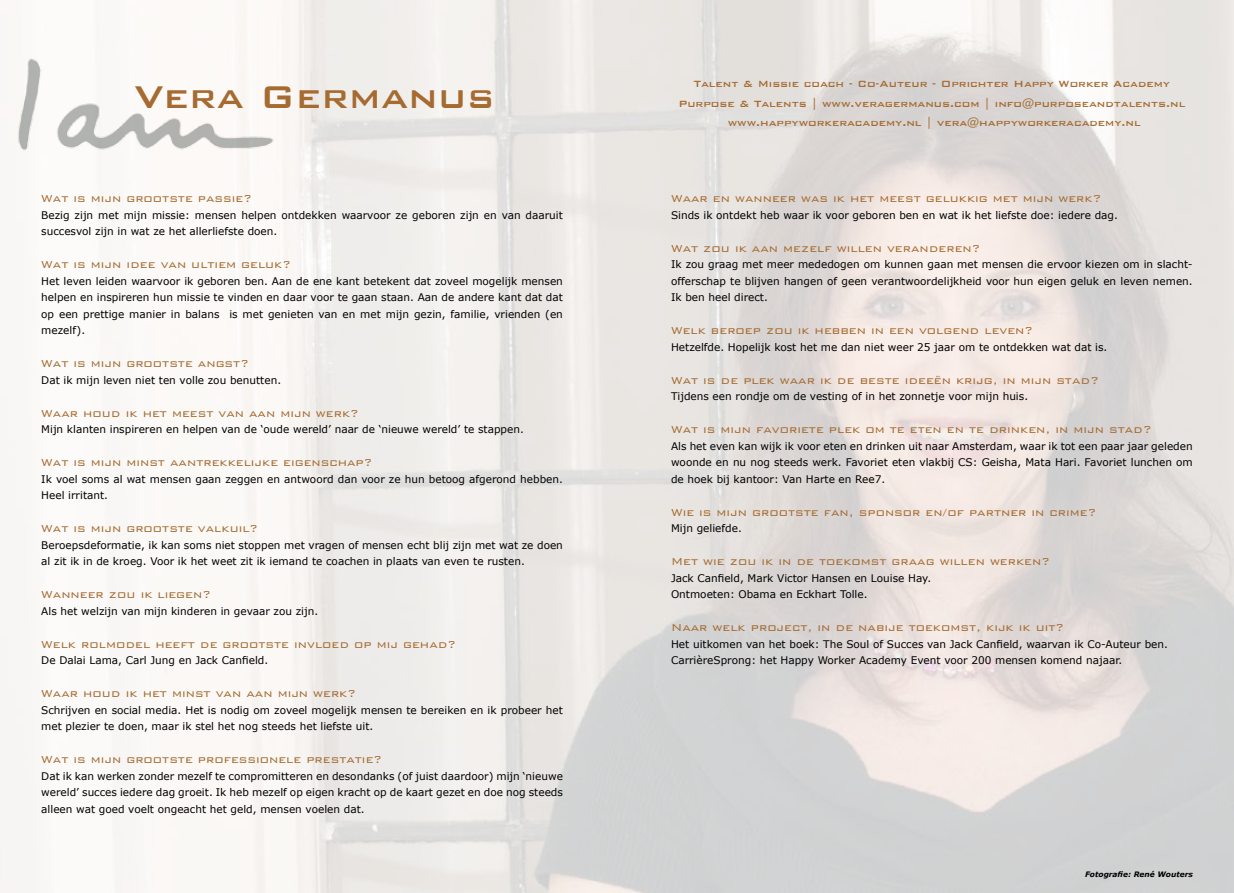
<style>
.page{position:relative;width:1234px;height:893px;background:#fff}
.page>*{position:absolute;margin:0;border:0;box-sizing:border-box;transform-origin:0 0}
.t1{font:500 42px "Bank Gothic";color:#a56b31}
.t2{font:300 13.5px "Bank Gothic";color:#a56b31}
.t3{font:500 12px/19.5px "Bank Gothic";color:#a56b31;text-align:center}
.t4{font:10.5px/16.5px "Verdana";color:#000}
.t5{font:italic 700 7.5px "Verdana";color:#000}
</style>
<div class="page">
<img style="left:13px;top:54px;width:266px;height:104px">
<h1 class="t1" style="left:135px;top:64px;width:361px">Vera Germanus</h1>
<p class="t3" style="left:678px;top:73px;width:508px">Talent &amp; Missie coach - Co-Auteur - Oprichter Happy Worker Academy<br>Purpose &amp; Talents | www.veragermanus.com | info@purposeandtalents.nl www.happyworkeracademy.nl | vera@happyworkeracademy.nl</p>
<p class="t2" style="left:41px;top:188px;width:212px">Wat is mijn grootste passie?</p>
<p class="t4" style="left:41px;top:207px;width:523px">Bezig zijn met mijn missie: mensen helpen ontdekken waarvoor ze geboren zijn en van daaruit succesvol zijn in wat ze het allerliefste doen.</p>
<p class="t2" style="left:41px;top:254px;width:251px">Wat is mijn idee van ultiem geluk?</p>
<p class="t4" style="left:41px;top:273px;width:523px;text-align:justify">Het leven leiden waarvoor ik geboren ben. Aan de ene kant betekent dat zoveel mogelijk mensen helpen en inspireren hun missie te vinden en daar voor te gaan staan. Aan de andere kant dat dat op een prettige manier in balans is met genieten van en met mijn gezin, familie, vrienden (en mezelf).</p>
<p class="t2" style="left:41px;top:353px;width:209px">Wat is mijn grootste angst?</p>
<p class="t4" style="left:41px;top:372px;width:241px">Dat ik mijn leven niet ten volle zou benutten.</p>
<p class="t2" style="left:41px;top:403px;width:319px">Waar houd ik het meest van aan mijn werk?</p>
<p class="t4" style="left:41px;top:421px;width:484px">Mijn klanten inspireren en helpen van de ‘oude wereld’ naar de ‘nieuwe wereld’ te stappen.</p>
<p class="t2" style="left:41px;top:452px;width:333px">Wat is mijn minst aantrekkelijke eigenschap?</p>
<p class="t4" style="left:41px;top:471px;width:523px">Ik voel soms al wat mensen gaan zeggen en antwoord dan voor ze hun betoog afgerond hebben.<br>Heel irritant.</p>
<p class="t2" style="left:41px;top:518px;width:218px">Wat is mijn grootste valkuil?</p>
<p class="t4" style="left:41px;top:537px;width:523px">Beroepsdeformatie, ik kan soms niet stoppen met vragen of mensen echt blij zijn met wat ze doen al zit ik in de kroeg. Voor ik het weet zit ik iemand te coachen in plaats van even te rusten.</p>
<p class="t2" style="left:41px;top:584px;width:171px">Wanneer zou ik liegen?</p>
<p class="t4" style="left:41px;top:603px;width:278px">Als het welzijn van mijn kinderen in gevaar zou zijn.</p>
<p class="t2" style="left:41px;top:634px;width:416px">Welk rolmodel heeft de grootste invloed op mij gehad?</p>
<p class="t4" style="left:41px;top:652px;width:228px">De Dalai Lama, Carl Jung en Jack Canfield.</p>
<p class="t2" style="left:41px;top:683px;width:316px">Waar houd ik het minst van aan mijn werk?</p>
<p class="t4" style="left:41px;top:702px;width:523px">Schrijven en social media. Het is nodig om zoveel mogelijk mensen te bereiken en ik probeer het met plezier te doen, maar ik stel het nog steeds het liefste uit.</p>
<p class="t2" style="left:41px;top:749px;width:342px">Wat is mijn grootste professionele prestatie?</p>
<p class="t4" style="left:41px;top:768px;width:523px;text-align:justify">Dat ik kan werken zonder mezelf te compromitteren en desondanks (of juist daardoor) mijn ‘nieuwe wereld’ succes iedere dag groeit. Ik heb mezelf op eigen kracht op de kaart gezet en doe nog steeds alleen wat goed voelt ongeacht het geld, mensen voelen dat.</p>
<p class="t2" style="left:671px;top:188px;width:432px">Waar en wanneer was ik het meest gelukkig met mijn werk?</p>
<p class="t4" style="left:671px;top:207px;width:448px">Sinds ik ontdekt heb waar ik voor geboren ben en wat ik het liefste doe: iedere dag.</p>
<p class="t2" style="left:671px;top:238px;width:311px">Wat zou ik aan mezelf willen veranderen?</p>
<p class="t4" style="left:671px;top:256px;width:523px;text-align:justify">Ik zou graag met meer mededogen om kunnen gaan met mensen die ervoor kiezen om in slacht&shy;offerschap te blijven hangen of geen verantwoordelijkheid voor hun eigen geluk en leven nemen.<br>Ik ben heel direct.</p>
<p class="t2" style="left:671px;top:320px;width:363px">Welk beroep zou ik hebben in een volgend leven?</p>
<p class="t4" style="left:671px;top:339px;width:438px">Hetzelfde. Hopelijk kost het me dan niet weer 25 jaar om te ontdekken wat dat is.</p>
<p class="t2" style="left:671px;top:370px;width:429px">Wat is de plek waar ik de beste ideeën krijg, in mijn stad?</p>
<p class="t4" style="left:671px;top:388px;width:358px">Tijdens een rondje om de vesting of in het zonnetje voor mijn huis.</p>
<p class="t2" style="left:671px;top:419px;width:482px">Wat is mijn favoriete plek om te eten en te drinken, in mijn stad?</p>
<p class="t4" style="left:671px;top:438px;width:523px;text-align:justify">Als het even kan wijk ik voor eten en drinken uit naar Amsterdam, waar ik tot een paar jaar geleden woonde en nu nog steeds werk. Favoriet eten vlakbij CS: Geisha, Mata Hari. Favoriet lunchen om de hoek bij kantoor: Van Harte en Ree7.</p>
<p class="t2" style="left:671px;top:502px;width:427px">Wie is mijn grootste fan, sponsor en/of partner in crime?</p>
<p class="t4" style="left:671px;top:520px;width:72px">Mijn geliefde.</p>
<p class="t2" style="left:671px;top:551px;width:380px">Met wie zou ik in de toekomst graag willen werken?</p>
<p class="t4" style="left:671px;top:570px;width:262px">Jack Canfield, Mark Victor Hansen en Louise Hay.<br>Ontmoeten: Obama en Eckhart Tolle.</p>
<p class="t2" style="left:671px;top:617px;width:394px">Naar welk project, in de nabije toekomst, kijk ik uit?</p>
<p class="t4" style="left:671px;top:636px;width:498px">Het uitkomen van het boek: The Soul of Succes van Jack Canfield, waarvan ik Co-Auteur ben.<br>CarrièreSprong: het Happy Worker Academy Event voor 200 mensen komend najaar.</p>
<p class="t5" style="left:1084px;top:870px;width:109px">Fotografie: René Wouters</p>
</div>
